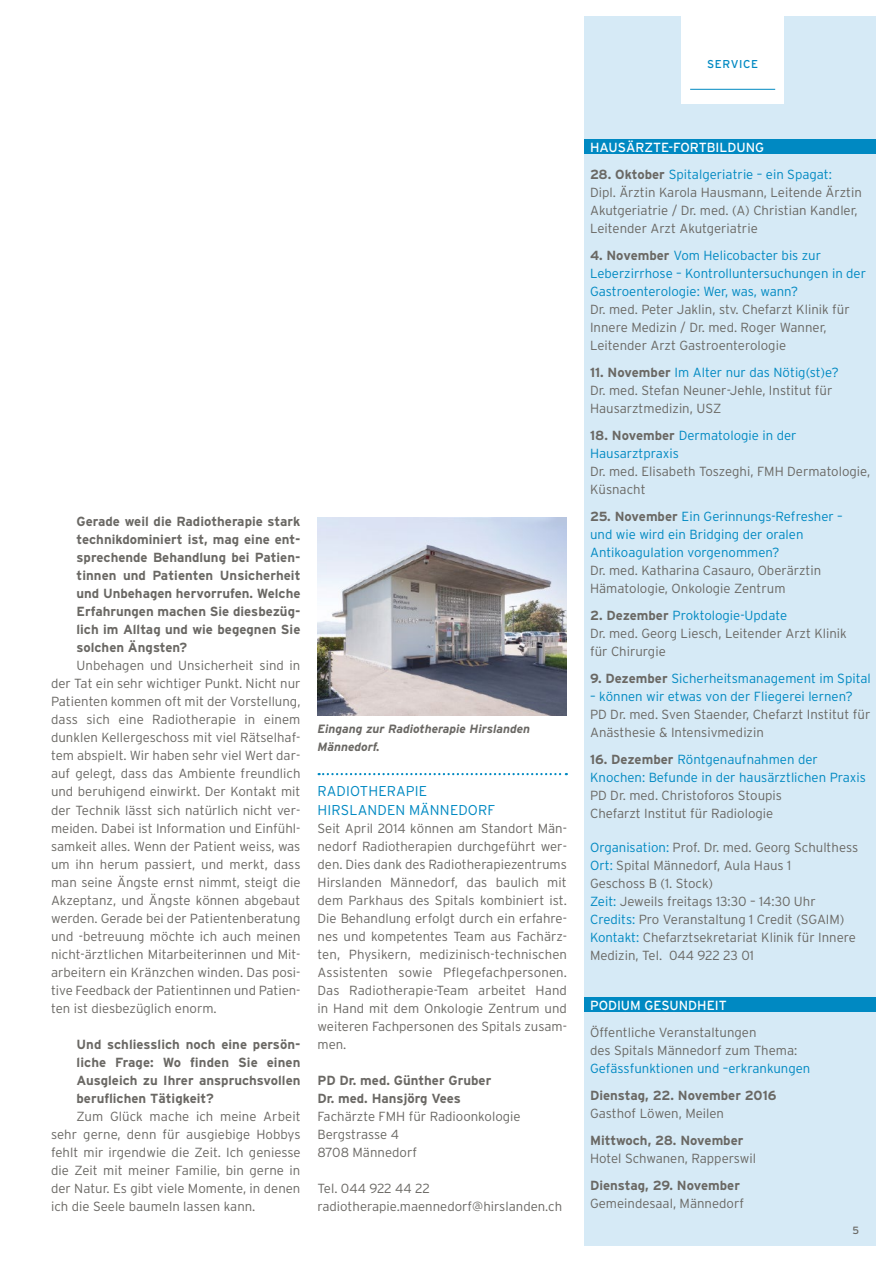
<style>
.page{position:relative;width:893px;height:1263px;background:#fff}
.page>*{position:absolute;margin:0;border:0;box-sizing:border-box;transform-origin:0 0}
.Kasten_Titel{font:300 14.25px/18px "Interstate";letter-spacing:.01em;color:#0089c2}
.Laufsatz_block{font:300 13.2px/18px "Interstate";color:#6a6864;text-align:justify}
.Laufsatz_flatter{font:300 13.2px/18px "Interstate";color:#6a6864}
.Laufsatz_flatter-2{font:300 13.2px/18px "Interstate";color:#0089c2}
.Fragen_laufsatz_bloc{font:700 13.2px/18px "Interstate";color:#6a6864;text-align:justify}
.Laufsatz_flatter-3{font:700 13.2px/18px "Interstate";color:#6a6864}
.Laufsatz_block-2{font:700 13.2px "Interstate";color:#6a6864}
.Laufsatz_flatter-4{font:13.2px "Interstate";color:#fff}
.Bildlegende{font:italic 700 12px/18px "Interstate";color:#6a6864}
.t1{font:11.4px "Interstate";letter-spacing:.05em;color:#0089c2}
.t2{font:10.5px "Interstate";color:#6a6864}
.s1{font-weight:700;color:#6a6864}
.s2{color:#0089c2}
.s3{font-weight:300}
.s4{font-weight:700}
</style>
<div class="page">
<div style="left:584px;top:17px;width:292px;height:1229px;background:#d6eaf6"></div>
<div style="left:682px;top:0;width:102px;height:104px;background:#fff"></div>
<hr style="left:690px;top:89px;width:85px;height:1px;background:#0089c2">
<svg style="left:319px;top:773px;width:248px;height:2px"></svg>
<img style="left:317px;top:517px;width:250px;height:198px">
<div style="left:584px;top:139px;width:292px;height:15px;background:#0089c2"></div>
<div style="left:584px;top:997px;width:292px;height:15px;background:#0089c2"></div>
<p class="t1" style="left:707px;top:57px;width:52px">SERVICE</p>
<p class="Fragen_laufsatz_bloc" style="left:77px;top:513px;width:226px">Gerade weil die Radiotherapie stark technikdominiert ist, mag eine ent&shy;sprechende Behandlung bei Patien&shy;tinnen und Patienten Unsicherheit und Unbehagen hervorrufen. Welche Erfahrungen machen Sie diesbezüg&shy;lich im Alltag und wie begegnen Sie solchen Ängsten?</p>
<p class="Laufsatz_block" style="left:51px;top:657px;width:251px;text-indent:26px">Unbehagen und Unsicherheit sind in der Tat ein sehr wichtiger Punkt. Nicht nur Patienten kommen oft mit der Vorstellung, dass sich eine Radiotherapie in einem dunklen Kellergeschoss mit viel Rätselhaf&shy;tem abspielt. Wir haben sehr viel Wert dar&shy;auf gelegt, dass das Ambiente freundlich und beruhigend einwirkt. Der Kontakt mit der Technik lässt sich natürlich nicht ver&shy;meiden. Dabei ist Information und Einfühl&shy;samkeit alles. Wenn der Patient weiss, was um ihn herum passiert, und merkt, dass man seine Ängste ernst nimmt, steigt die Akzeptanz, und Ängste können abgebaut werden. Gerade bei der Patientenberatung und -betreuung möchte ich auch meinen nicht-ärztlichen Mitarbeiterinnen und Mit&shy;arbeitern ein Kränzchen winden. Das posi&shy;tive Feedback der Patientinnen und Patien&shy;ten ist diesbezüglich enorm.</p>
<p class="Fragen_laufsatz_bloc" style="left:77px;top:1035px;width:225px">Und schliesslich noch eine persön&shy;liche Frage: Wo finden Sie einen Ausgleich zu Ihrer anspruchsvollen beruflichen Tätigkeit?</p>
<p class="Laufsatz_block" style="left:51px;top:1107px;width:251px;text-indent:26px">Zum Glück mache ich meine Arbeit sehr gerne, denn für ausgiebige Hobbys fehlt mir irgendwie die Zeit. Ich geniesse die Zeit mit meiner Familie, bin gerne in der Natur. Es gibt viele Momente, in denen ich die Seele baumeln lassen kann.</p>
<p class="Bildlegende" style="left:317px;top:720px;width:214px">Eingang zur Radiotherapie Hirslanden<br>Männedorf.</p>
<p class="Kasten_Titel" style="left:317px;top:782px;width:179px">RADIOTHERAPIE<br>HIRSLANDEN MÄNNEDORF</p>
<p class="Laufsatz_block" style="left:317px;top:819px;width:251px">Seit April 2014 können am Standort Män&shy;nedorf Radiotherapien durchgeführt wer&shy;den. Dies dank des Radiotherapiezentrums Hirslanden Männedorf, das baulich mit dem Parkhaus des Spitals kombiniert ist.<br>Die Behandlung erfolgt durch ein erfahre&shy;nes und kompetentes Team aus Fachärz&shy;ten, Physikern, medizinisch-technischen Assistenten sowie Pflegefachpersonen.<br>Das Radiotherapie-Team arbeitet Hand in Hand mit dem Onkologie Zentrum und weiteren Fachpersonen des Spitals zusam&shy;men.</p>
<p class="Laufsatz_block-2" style="left:317px;top:1072px;width:175px">PD Dr. med. Günther Gruber</p>
<p class="Laufsatz_block-2" style="left:317px;top:1090px;width:145px">Dr. med. Hansjörg Vees</p>
<p class="Laufsatz_block" style="left:317px;top:1107px;width:205px">Fachärzte FMH für Radioonkologie</p>
<p class="Laufsatz_block" style="left:317px;top:1125px;width:83px">Bergstrasse 4</p>
<p class="Laufsatz_block" style="left:317px;top:1143px;width:101px">8708 Männedorf</p>
<p class="Laufsatz_block" style="left:317px;top:1179px;width:114px">Tel. 044 922 44 22</p>
<p class="Laufsatz_block" style="left:317px;top:1197px;width:246px">radiotherapie.maennedorf@hirslanden.ch</p>
<p class="Laufsatz_flatter-4" style="left:590px;top:139px;width:175px">HAUSÄRZTE-FORTBILDUNG</p>
<p class="Laufsatz_flatter-2" style="left:590px;top:165px;width:243px"><span class="s1">28. Oktober</span> Spitalgeriatrie – ein Spagat:</p>
<p class="Laufsatz_flatter" style="left:590px;top:183px;width:273px">Dipl. Ärztin Karola Hausmann, Leitende Ärztin<br>Akutgeriatrie / Dr. med. (A) Christian Kandler,<br>Leitender Arzt Akutgeriatrie</p>
<p class="Laufsatz_flatter-2" style="left:590px;top:246px;width:278px"><span class="s1">4. November</span> Vom Helicobacter bis zur<br>Leberzirrhose – Kontrolluntersuchungen in der<br>Gastroenterologie: Wer, was, wann?</p>
<p class="Laufsatz_flatter" style="left:590px;top:300px;width:261px">Dr. med. Peter Jaklin, stv. Chefarzt Klinik für<br>Innere Medizin / Dr. med. Roger Wanner,<br>Leitender Arzt Gastroenterologie</p>
<p class="Laufsatz_flatter-2" style="left:590px;top:363px;width:250px"><span class="s1">11. November</span> Im Alter nur das Nötig(st)e?</p>
<p class="Laufsatz_flatter" style="left:590px;top:381px;width:244px">Dr. med. Stefan Neuner-Jehle, Institut für<br>Hausarztmedizin, USZ</p>
<p class="Laufsatz_flatter-2" style="left:590px;top:426px;width:208px"><span class="s1">18. November</span> Dermatologie in der</p>
<p class="Laufsatz_flatter-2" style="left:590px;top:444px;width:90px">Hausarztpraxis</p>
<p class="Laufsatz_flatter" style="left:590px;top:462px;width:282px">Dr. med. Elisabeth Toszeghi, FMH Dermatologie,<br>Küsnacht</p>
<p class="Laufsatz_flatter-2" style="left:590px;top:507px;width:254px"><span class="s1">25. November</span> Ein Gerinnungs-Refresher – und wie wird ein Bridging der oralen<br>Antikoagulation vorgenommen?</p>
<p class="Laufsatz_flatter" style="left:590px;top:561px;width:233px">Dr. med. Katharina Casauro, Oberärztin<br>Hämatologie, Onkologie Zentrum</p>
<p class="Laufsatz_flatter-2" style="left:590px;top:606px;width:199px"><span class="s1">2. Dezember</span> Proktologie-Update</p>
<p class="Laufsatz_flatter" style="left:590px;top:624px;width:258px">Dr. med. Georg Liesch, Leitender Arzt Klinik für Chirurgie</p>
<p class="Laufsatz_flatter-2" style="left:590px;top:669px;width:282px"><span class="s1">9. Dezember</span> Sicherheitsmanagement im Spital</p>
<p class="Laufsatz_flatter-2" style="left:590px;top:687px;width:264px">– können wir etwas von der Fliegerei lernen?</p>
<p class="Laufsatz_flatter" style="left:590px;top:705px;width:282px">PD Dr. med. Sven Staender, Chefarzt Institut für<br>Anästhesie &amp; Intensivmedizin</p>
<p class="Laufsatz_flatter-2" style="left:590px;top:750px;width:277px"><span class="s1">16. Dezember</span> Röntgenaufnahmen der<br>Knochen: Befunde in der hausärztlichen Praxis</p>
<p class="Laufsatz_flatter" style="left:590px;top:786px;width:193px">PD Dr. med. Christoforos Stoupis</p>
<p class="Laufsatz_flatter" style="left:590px;top:804px;width:185px">Chefarzt Institut für Radiologie</p>
<p class="Laufsatz_flatter" style="left:590px;top:838px;width:270px"><span class="s2">Organisation:</span> Prof. Dr. med. Georg Schulthess</p>
<p class="Laufsatz_flatter" style="left:590px;top:856px;width:203px"><span class="s2">Ort:</span> Spital Männedorf, Aula Haus 1</p>
<p class="Laufsatz_flatter" style="left:590px;top:874px;width:124px">Geschoss B (1. Stock)</p>
<p class="Laufsatz_flatter" style="left:590px;top:892px;width:227px"><span class="s2">Zeit:</span> Jeweils freitags 13:30 – 14:30 Uhr</p>
<p class="Laufsatz_flatter" style="left:590px;top:910px;width:256px"><span class="s2">Credits:</span> Pro Veranstaltung 1 Credit (SGAIM)</p>
<p class="Laufsatz_flatter" style="left:590px;top:928px;width:267px"><span class="s2">Kontakt:</span> Chefarztsekretariat Klinik für Innere<br>Medizin, Tel. 044 922 23 01</p>
<p class="Laufsatz_flatter-4" style="left:590px;top:997px;width:138px">PODIUM GESUNDHEIT</p>
<p class="Laufsatz_flatter" style="left:590px;top:1023px;width:168px">Öffentliche Veranstaltungen</p>
<p class="Laufsatz_flatter" style="left:590px;top:1041px;width:209px">des Spitals Männedorf zum Thema:</p>
<p class="Laufsatz_flatter-2" style="left:590px;top:1059px;width:222px">Gefässfunktionen und –erkrankungen</p>
<p class="Laufsatz_flatter-3" style="left:590px;top:1086px;width:188px">Dienstag, 22. November 2016<br><span class="s3">Gasthof Löwen, Meilen</span></p>
<p class="Laufsatz_flatter" style="left:590px;top:1131px;width:167px"><span class="s4">Mittwoch, 28. November<br></span>Hotel Schwanen, Rapperswil</p>
<p class="Laufsatz_flatter" style="left:590px;top:1176px;width:156px"><span class="s4">Dienstag, 29. November<br></span>Gemeindesaal, Männedorf</p>
<p class="t2" style="left:852px;top:1224px;width:8px">5</p>
</div>
